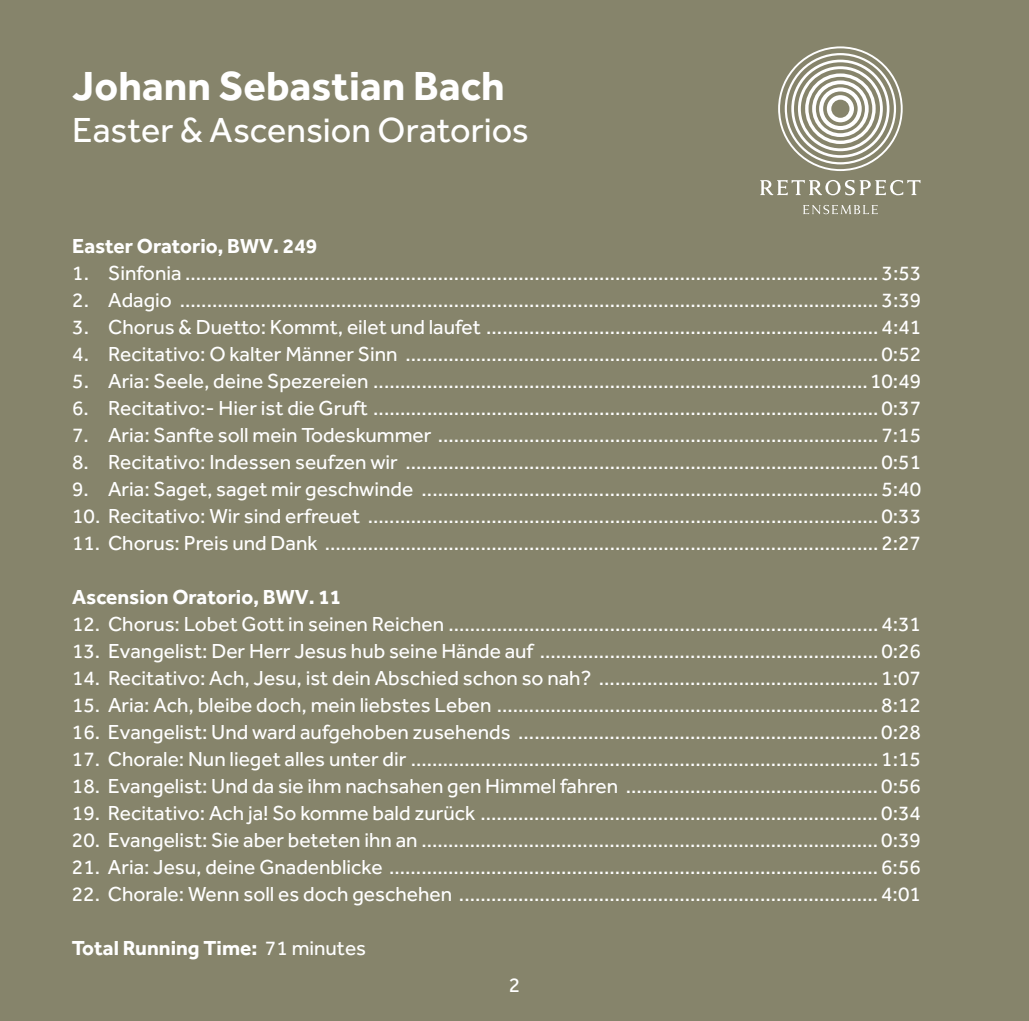
<style>
.page{position:relative;width:1029px;height:1021px;background:#fff}
.page>*{position:absolute;margin:0;border:0;box-sizing:border-box;transform-origin:0 0}
.t1{font:700 42px "Effra";color:#fff}
.t2{font:36px "Effra";color:#fff}
.t3{font:21px "Effra";color:#fff}
.t4{font:700 21px "Effra";color:#fff}
.s1{font-weight:400}
</style>
<div class="page">
<div style="left:0;top:0;width:1029px;height:1020px;background:#86846b"></div>
<svg style="left:803px;top:205px;width:75px;height:9px"></svg>
<svg style="left:778px;top:46px;width:125px;height:125px"></svg>
<svg style="left:760px;top:180px;width:161px;height:15px"></svg>
<h1 class="t1" style="left:72px;top:61px;width:434px">Johann Sebastian Bach</h1>
<h2 class="t2" style="left:72px;top:109px;width:458px">Easter &amp; Ascension Oratorios</h2>
<p class="t4" style="left:72px;top:233px;width:246px">Easter Oratorio, BWV. 249</p>
<p class="t3" style="left:72px;top:260px;width:851px">1. Sinfonia ................................................................................................................................. 3:53</p>
<p class="t3" style="left:72px;top:287px;width:850px">2. Adagio .................................................................................................................................. 3:39</p>
<p class="t3" style="left:72px;top:314px;width:850px">3. Chorus &amp; Duetto: Kommt, eilet und laufet ......................................................................... 4:41</p>
<p class="t3" style="left:72px;top:341px;width:850px">4. Recitativo: O kalter Männer Sinn ........................................................................................ 0:52</p>
<p class="t3" style="left:72px;top:368px;width:850px">5. Aria: Seele, deine Spezereien ............................................................................................10:49</p>
<p class="t3" style="left:72px;top:395px;width:850px">6. Recitativo:- Hier ist die Gruft .............................................................................................. 0:37</p>
<p class="t3" style="left:72px;top:422px;width:850px">7. Aria: Sanfte soll mein Todeskummer .................................................................................. 7:15</p>
<p class="t3" style="left:72px;top:449px;width:850px">8. Recitativo: Indessen seufzen wir ........................................................................................ 0:51</p>
<p class="t3" style="left:72px;top:476px;width:850px">9. Aria: Saget, saget mir geschwinde ..................................................................................... 5:40</p>
<p class="t3" style="left:72px;top:503px;width:850px">10. Recitativo: Wir sind erfreuet ............................................................................................... 0:33</p>
<p class="t3" style="left:72px;top:530px;width:850px">11. Chorus: Preis und Dank ....................................................................................................... 2:27</p>
<p class="t4" style="left:72px;top:584px;width:271px">Ascension Oratorio, BWV. 11</p>
<p class="t3" style="left:72px;top:611px;width:850px">12. Chorus: Lobet Gott in seinen Reichen ................................................................................ 4:31</p>
<p class="t3" style="left:72px;top:638px;width:850px">13. Evangelist: Der Herr Jesus hub seine Hände auf ............................................................... 0:26</p>
<p class="t3" style="left:72px;top:665px;width:850px">14. Recitativo: Ach, Jesu, ist dein Abschied schon so nah? .................................................... 1:07</p>
<p class="t3" style="left:72px;top:692px;width:850px">15. Aria: Ach, bleibe doch, mein liebstes Leben ....................................................................... 8:12</p>
<p class="t3" style="left:72px;top:719px;width:850px">16. Evangelist: Und ward aufgehoben zusehends ................................................................... 0:28</p>
<p class="t3" style="left:72px;top:746px;width:850px">17. Chorale: Nun lieget alles unter dir ....................................................................................... 1:15</p>
<p class="t3" style="left:72px;top:773px;width:850px">18. Evangelist: Und da sie ihm nachsahen gen Himmel fahren ............................................... 0:56</p>
<p class="t3" style="left:72px;top:800px;width:850px">19. Recitativo: Ach ja! So komme bald zurück .......................................................................... 0:34</p>
<p class="t3" style="left:72px;top:827px;width:851px">20. Evangelist: Sie aber beteten ihn an ..................................................................................... 0:39</p>
<p class="t3" style="left:72px;top:854px;width:850px">21. Aria: Jesu, deine Gnadenblicke ........................................................................................... 6:56</p>
<p class="t3" style="left:72px;top:881px;width:850px">22. Chorale: Wenn soll es doch geschehen .............................................................................. 4:01</p>
<p class="t4" style="left:72px;top:935px;width:296px">Total Running Time: <span class="s1">71 minutes</span></p>
<p class="t3" style="left:509px;top:972px;width:13px">2</p>
</div>
